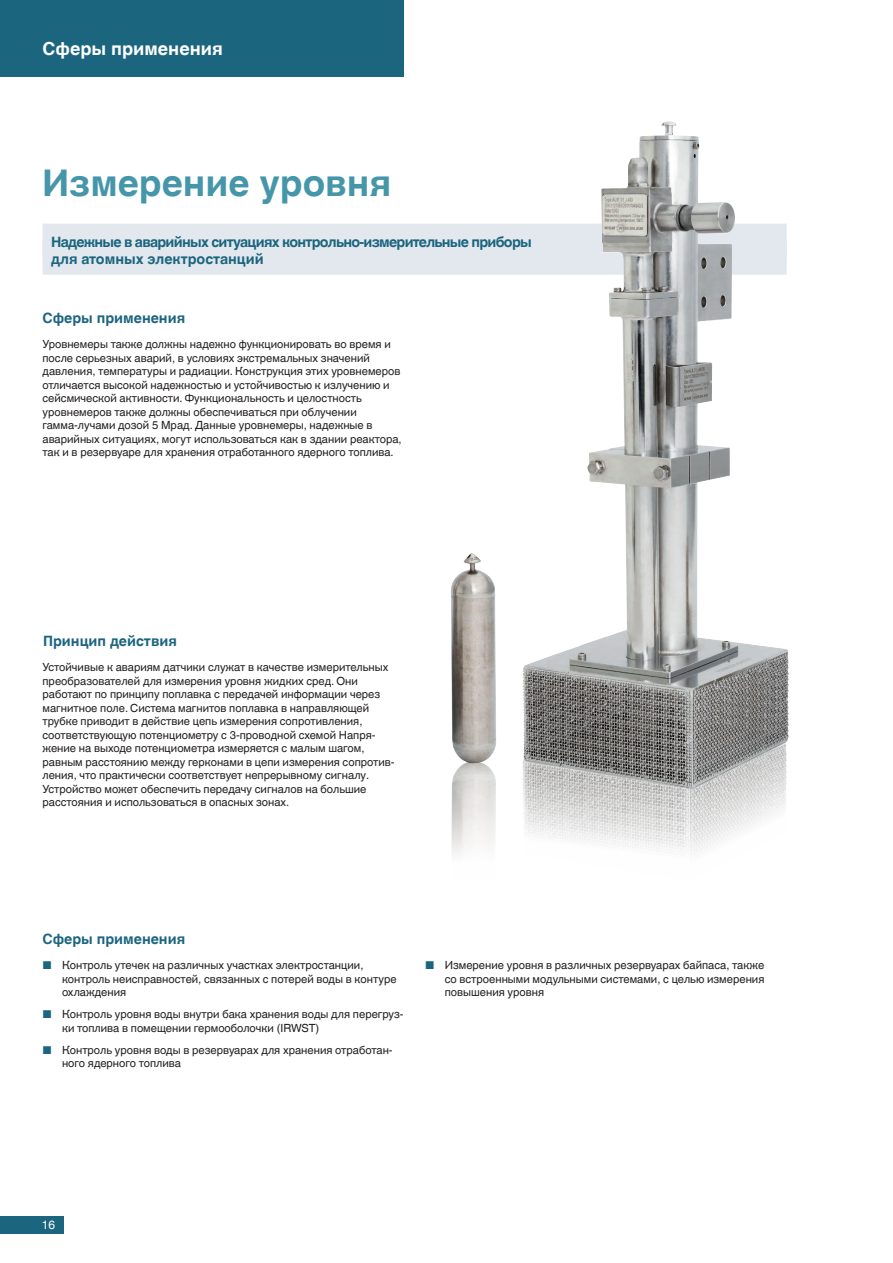
<style>
.page{position:relative;width:893px;height:1263px;background:#fff}
.page>*{position:absolute;margin:0;border:0;box-sizing:border-box;transform-origin:0 0}
.Headline_30_37_GREP{font:700 36.75px "Helvetica World";color:#4696aa}
.Category_right_GREP{font:700 18px "Helvetica World";color:#fff}
.Subline_Absatzlinie{font:700 14.25px "Helvetica World";letter-spacing:-.05em;color:#1c657f}
.Subline_11_16_GREP{font:700 14.25px "Helvetica World";color:#1c657f}
.Subline_Absatzlinie-2{font:700 14.25px "Helvetica World";color:#1c657f}
.t1{font:12px "Helvetica World";color:#fff}
.Body_9_12_GREP{font:11.25px/13.5px "Helvetica World";color:#231f20}
.s1{color:#1c657f}
</style>
<div class="page">
<div style="left:0;top:1216px;width:64px;height:17px;background:#1c657f"></div>
<div style="left:0;top:0;width:404px;height:77px;background:#1c657f"></div>
<div style="left:43px;top:224px;width:744px;height:34px;background:#e2e8ed"></div>
<div style="left:43px;top:241px;width:744px;height:34px;background:#e2e8ed"></div>
<img style="left:522px;top:789px;width:264px;height:66px">
<img style="left:451px;top:764px;width:45px;height:90px">
<img style="left:520px;top:122px;width:269px;height:667px">
<img style="left:451px;top:553px;width:45px;height:211px">
<p class="Category_right_GREP" style="left:43px;top:39px;width:182px">Сферы применения</p>
<p class="Headline_30_37_GREP" style="left:42px;top:161px;width:351px">Измерение уровня</p>
<p class="Subline_Absatzlinie" style="left:51px;top:233px;width:482px">Надежные в аварийных ситуациях контрольно-измерительные приборы</p>
<p class="Subline_Absatzlinie-2" style="left:51px;top:250px;width:214px">для атомных электростанций</p>
<p class="Subline_11_16_GREP" style="left:42px;top:310px;width:144px">Сферы применения</p>
<p class="Body_9_12_GREP" style="left:43px;top:338px;width:361px">Уровнемеры также должны надежно функционировать во время и после серьезных аварий, в условиях экстремальных значений давления, температуры и радиации. Конструкция этих уровнемеров отличается высокой надежностью и устойчивостью к излучению и сейсмической активности. Функциональность и целостность уровнемеров также должны обеспечиваться при облучении гамма-лучами дозой 5 Mрад. Данные уровнемеры, надежные в аварийных ситуациях, могут использоваться как в здании реактора, так и в резервуаре для хранения отработанного ядерного топлива.</p>
<p class="Subline_11_16_GREP" style="left:43px;top:633px;width:135px">Принцип действия</p>
<p class="Body_9_12_GREP" style="left:43px;top:661px;width:354px">Устойчивые к авариям датчики служат в качестве измерительных преобразователей для измерения уровня жидких сред. Они работают по принципу поплавка с передачей информации через магнитное поле. Система магнитов поплавка в направляющей трубке приводит в действие цепь измерения сопротивления, соответствующую потенциометру с 3-проводной схемой Напря&shy;жение на выходе потенциометра измеряется с малым шагом, равным расстоянию между герконами в цепи измерения сопротив&shy;ления, что практически соответствует непрерывному сигналу.<br>Устройство может обеспечить передачу сигналов на большие расстояния и использоваться в опасных зонах.</p>
<p class="Subline_11_16_GREP" style="left:42px;top:931px;width:144px">Сферы применения</p>
<p class="Body_9_12_GREP" style="left:62px;top:958px;width:336px;text-indent:-19px"><span class="s1">■</span> Контроль утечек на различных участках электростанции, контроль неисправностей, связанных с потерей воды в контуре охлаждения</p>
<p class="Body_9_12_GREP" style="left:62px;top:1007px;width:343px;text-indent:-19px"><span class="s1">■</span> Контроль уровня воды внутри бака хранения воды для перегруз&shy;ки топлива в помещении гермооболочки (IRWST)</p>
<p class="Body_9_12_GREP" style="left:62px;top:1043px;width:332px;text-indent:-19px"><span class="s1">■</span> Контроль уровня воды в резервуарах для хранения отработан&shy;ного ядерного топлива</p>
<p class="Body_9_12_GREP" style="left:445px;top:958px;width:321px;text-align:justify;text-indent:-19px"><span class="s1">■</span> Измерение уровня в различных резервуарах байпаса, также со встроенными модульными системами, с целью измерения повышения уровня</p>
<p class="t1" style="left:42px;top:1218px;width:15px">16</p>
</div>
